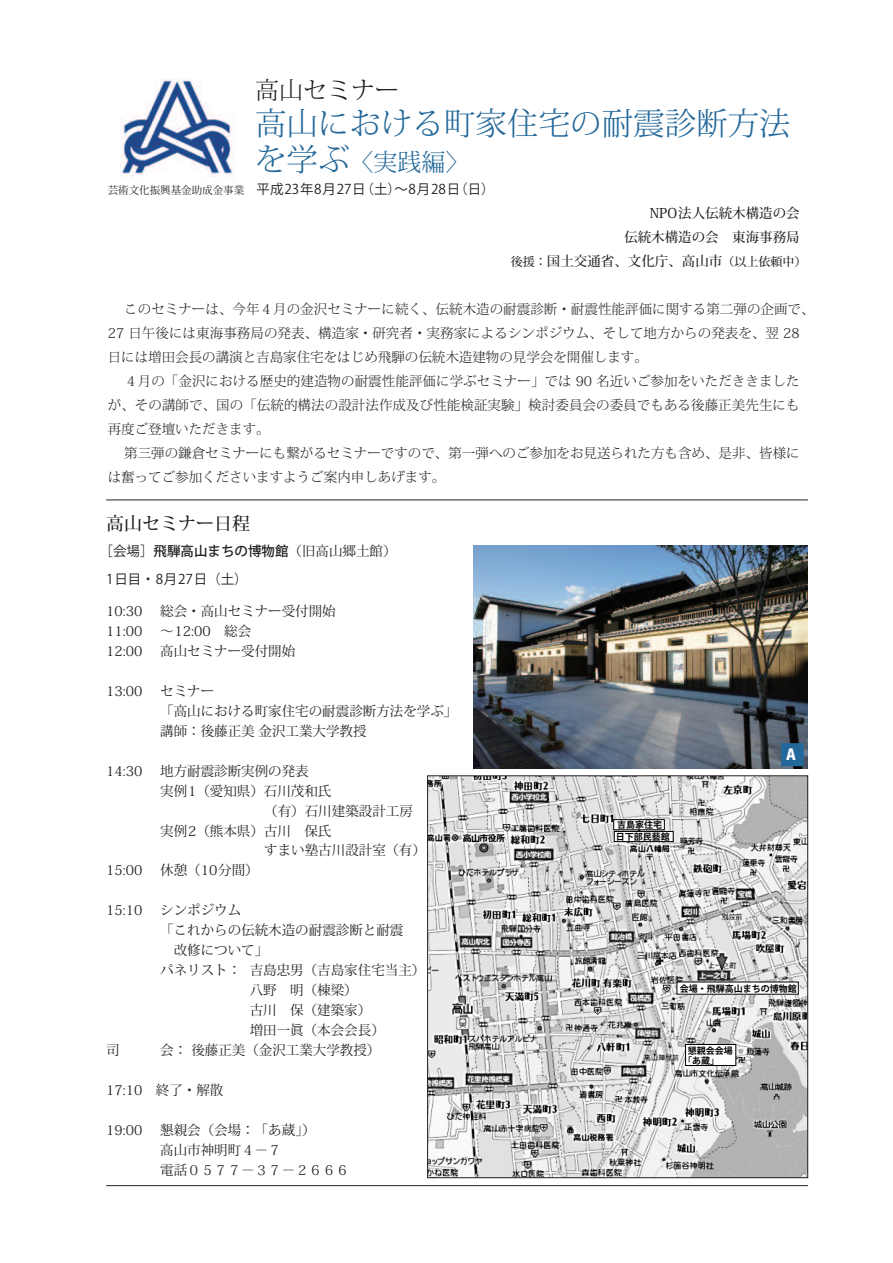
<style>
.page{position:relative;width:893px;height:1263px;background:#fff}
.page>*{position:absolute;margin:0;border:0;box-sizing:border-box;transform-origin:0 0}
.t1{font:300 31.5px "Koz Min Pro";color:#23689a}
.t2{font:300 24px "Koz Min Pro";color:#23689a}
.t3{font:300 24px "Koz Min Pro";color:#231f20}
.t4{font:500 18px "Koz Min Pro";color:#231f20}
.t5{font:800 15px "Koz Go Pro";color:#fff}
.t6{font:300 13.5px/24px "Koz Min Pro";color:#231f20}
.t7{font:13.5px/20px "Koz Min Pro";color:#231f20}
.t8{font:13.5px/27.9px "Koz Go Pro";letter-spacing:.055em;color:#231f20}
.t9{font:500 13.5px "Koz Min Pro";color:#231f20}
.t10{font:10.5px "Koz Min Pro";color:#231f20}
.t11{font:700 9px/10.2px "Koz Go Pro";color:#000}
.s1{font-size:31.5px}
.s2{font-size:12px}
.s3{font-weight:500}
.s4{font-family:"Koz Min Pro"}
</style>
<div class="page">
<hr style="left:106px;top:500px;width:702px;height:1px;background:#231f20">
<hr style="left:106px;top:1185px;width:702px;height:1px;background:#231f20">
<img style="left:121px;top:80px;width:114px;height:98px">
<img style="left:473px;top:546px;width:335px;height:223px">
<img style="left:429px;top:777px;width:377px;height:399px">
<div style="left:677px;top:982px;width:121px;height:12px;background:#fff"></div>
<div style="left:614px;top:831px;width:59px;height:10px;background:#fff"></div>
<div style="left:614px;top:831px;width:59px;height:11px;border:1px solid #000"></div>
<div style="left:685px;top:1044px;width:51px;height:21px;background:#fff"></div>
<div style="left:685px;top:1044px;width:51px;height:22px;border:1px solid #000"></div>
<div style="left:614px;top:820px;width:50px;height:10px;background:#fff"></div>
<div style="left:613px;top:819px;width:52px;height:11px;border:1px solid #000"></div>
<div style="left:427px;top:775px;width:381px;height:403px;border:1px solid #231f20"></div>
<div style="left:781px;top:743px;width:23px;height:23px;background:#23689a"></div>
<h2 class="t3" style="left:255px;top:73px;width:145px">高山セミナー</h2>
<h1 class="t1" style="left:255px;top:101px;width:537px">高山における町家住宅の耐震診断方法</h1>
<h2 class="t2" style="left:255px;top:145px;width:216px"><span class="s1">を学ぶ</span>〈実践編〉</h2>
<p class="t8" style="left:257px;top:175px;width:240px">平成23年8月27日（土）〜8月28日（日）</p>
<p class="t9" style="left:650px;top:203px;width:151px">NPO法人伝統木構造の会</p>
<p class="t9" style="left:624px;top:227px;width:177px">伝統木構造の会 東海事務局</p>
<p class="t9" style="left:511px;top:251px;width:297px"><span class="s2">後援：</span>国土交通省、文化庁、高山市<span class="s2">（以上依頼中）</span></p>
<p class="t6" style="left:108px;top:296px;width:708px;text-indent:16px">このセミナーは、今年４月の金沢セミナーに続く、伝統木造の耐震診断・耐震性能評価に関する第二弾の企画で、<br>27 日午後には東海事務局の発表、構造家・研究者・実務家によるシンポジウム、そして地方からの発表を、翌 28日には増田会長の講演と吉島家住宅をはじめ飛騨の伝統木造建物の見学会を開催します。</p>
<p class="t6" style="left:108px;top:368px;width:693px;text-align:justify;text-indent:16px">４月の「金沢における歴史的建造物の耐震性能評価に学ぶセミナー」では 90 名近いご参加をいただききましたが、その講師で、国の「伝統的構法の設計法作成及び性能検証実験」検討委員会の委員でもある後藤正美先生にも再度ご登壇いただきます。</p>
<p class="t6" style="left:108px;top:440px;width:693px;text-indent:16px">第三弾の鎌倉セミナーにも繋がるセミナーですので、第一弾へのご参加をお見送られた方も含め、是非、皆様には奮ってご参加くださいますようご案内申しあげます。</p>
<p class="t10" style="left:108px;top:182px;width:138px">芸術文化振興基金助成金事業</p>
<h3 class="t4" style="left:106px;top:510px;width:145px">高山セミナー日程</h3>
<p class="t8" style="left:106px;top:538px;width:292px;text-indent:-7px">［会場］<span class="s3">飛騨高山まちの博物館</span><span class="s4">（旧高山郷土館）<br></span>1日目・8月27日（土）</p>
<p class="t7" style="left:106px;top:601px;width:38px">10:30</p>
<p class="t7" style="left:160px;top:601px;width:177px">総会・高山セミナー受付開始</p>
<p class="t7" style="left:106px;top:621px;width:38px">11:00</p>
<p class="t7" style="left:160px;top:621px;width:92px">〜12:00 総会</p>
<p class="t7" style="left:106px;top:640px;width:38px">12:00</p>
<p class="t7" style="left:160px;top:640px;width:136px">高山セミナー受付開始</p>
<p class="t7" style="left:106px;top:680px;width:38px">13:00</p>
<p class="t7" style="left:160px;top:680px;width:298px">セミナー<br>「高山における町家住宅の耐震診断方法を学ぶ」講師：後藤正美金沢工業大学教授</p>
<p class="t7" style="left:106px;top:760px;width:38px">14:30</p>
<p class="t7" style="left:160px;top:760px;width:150px">地方耐震診断実例の発表</p>
<p class="t7" style="left:160px;top:780px;width:173px">実例1（愛知県）石川茂和氏</p>
<p class="t7" style="left:264px;top:800px;width:150px">（有）石川建築設計工房</p>
<p class="t7" style="left:160px;top:820px;width:173px">実例2（熊本県）古川 保氏</p>
<p class="t7" style="left:264px;top:840px;width:163px">すまい塾古川設計室（有）</p>
<p class="t7" style="left:106px;top:860px;width:38px">15:00</p>
<p class="t7" style="left:160px;top:860px;width:100px">休憩（10分間）</p>
<p class="t7" style="left:106px;top:900px;width:38px">15:10</p>
<p class="t7" style="left:160px;top:900px;width:83px">シンポジウム</p>
<p class="t7" style="left:160px;top:920px;width:244px">「これからの伝統木造の耐震診断と耐震</p>
<p class="t7" style="left:174px;top:940px;width:96px">改修について」</p>
<p class="t7" style="left:160px;top:960px;width:266px">パネリスト： 吉島忠男（吉島家住宅当主）</p>
<p class="t7" style="left:250px;top:980px;width:109px">八野 明（棟梁）</p>
<p class="t7" style="left:250px;top:1000px;width:123px">古川 保（建築家）</p>
<p class="t7" style="left:250px;top:1020px;width:136px">増田一眞（本会会長）</p>
<p class="t7" style="left:106px;top:1039px;width:15px">司</p>
<p class="t7" style="left:160px;top:1039px;width:222px">会：後藤正美（金沢工業大学教授）</p>
<p class="t7" style="left:106px;top:1079px;width:119px">17:10 終了・解散</p>
<p class="t7" style="left:106px;top:1119px;width:38px">19:00</p>
<p class="t7" style="left:160px;top:1119px;width:190px">懇親会（会場：「あ蔵」）<br>高山市神明町４−７<br>電話０５７７−３７−２６６６</p>
<p class="t11" style="left:617px;top:820px;width:46px">吉島家住宅</p>
<p class="t11" style="left:616px;top:832px;width:55px">日下部民藝館</p>
<p class="t5" style="left:786px;top:745px;width:11px">A</p>
<p class="t11" style="left:680px;top:984px;width:118px">会場・飛騨高山まちの博物館</p>
<p class="t11" style="left:683px;top:1046px;width:51px;text-indent:4px">懇親会会場「あ蔵」</p>
</div>
